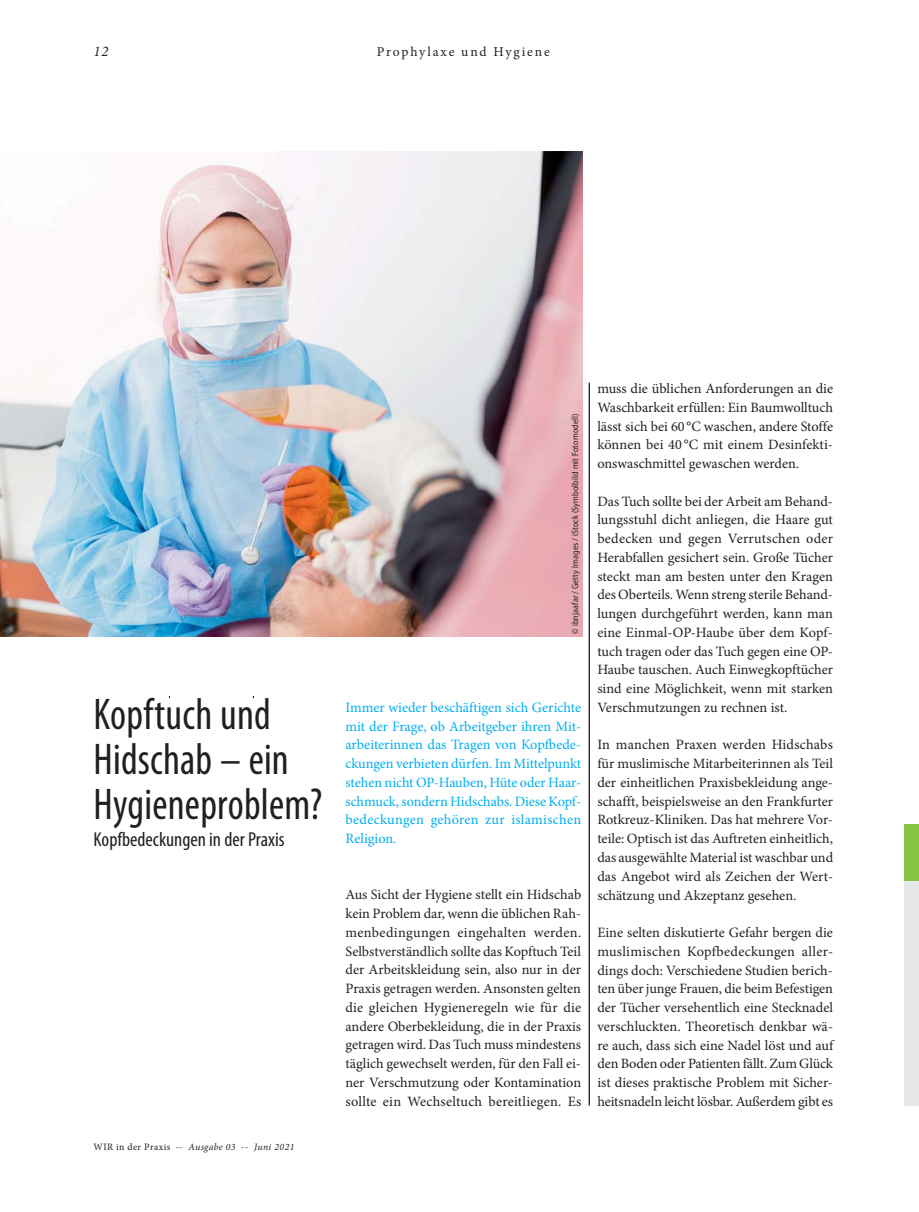
<style>
.page{position:relative;width:919px;height:1212px;background:#fff}
.page>*{position:absolute;margin:0;border:0;box-sizing:border-box;transform-origin:0 0}
.t1{font:condensed 44.55px/45px "Myriad Pro";letter-spacing:.005em;color:#231f20;scale:.93 1}
.t2{font:condensed 20.25px "Myriad Pro";color:#231f20}
.t3{font:italic 14.7px "Minion Pro";color:#231f20}
.t4{font:14.25px/18.8px "Minion Pro";color:#231f20;text-align:justify}
.t5{font:14.25px/18.8px "Minion Pro";letter-spacing:.015em;color:#00aeef;text-align:justify}
.t6{font:13.5px "Minion Pro";letter-spacing:.14em;color:#231f20}
.t7{font:italic 9.75px "Minion Pro";letter-spacing:.035em;color:#231f20}
.t8{font:9px "Myriad Pro";letter-spacing:.015em;color:#231f20;scale:.9 1}
.s1{font-style:normal}
</style>
<div class="page">
<hr style="left:589px;top:383px;width:1px;height:722px;background:#231f20">
<img style="left:0;top:152px;width:582px;height:485px">
<div style="left:904px;top:881px;width:14px;height:225px;background:#e6e7e8"></div>
<div style="left:904px;top:824px;width:14px;height:57px;background:#85c441"></div>
<p class="t3" style="left:94px;top:45px;width:16px">12</p>
<p class="t6" style="left:377px;top:46px;width:174px">Prophylaxe und Hygiene</p>
<h1 class="t1" style="left:94px;top:696px;width:247px">Kopftuch und<br>Hidschab – ein<br>Hygieneproblem?</h1>
<h2 class="t2" style="left:94px;top:831px;width:192px">Kopfbedeckungen in der Praxis</h2>
<p class="t7" style="left:94px;top:1143px;width:202px"><span class="s1">WIR in der Praxis</span> -- Ausgabe 03 -- Juni 2021</p>
<p class="t8" style="left:572px;top:634px;width:246px;rotate:-90deg">© ibnjaafar / Getty Images / iStock (Symbolbild mit Fotomodell)</p>
<p class="t5" style="left:345px;top:699px;width:237px">Immer wieder beschäftigen sich Gerichte mit der Frage, ob Arbeitgeber ihren Mit&shy;arbeiterinnen das Tragen von Kopfbede&shy;ckungen verbieten dürfen. Im Mittelpunkt stehen nicht OP-Hauben, Hüte oder Haar&shy;schmuck, sondern Hidschabs. Diese Kopf&shy;bedeckungen gehören zur islamischen Religion.</p>
<p class="t4" style="left:345px;top:887px;width:237px">Aus Sicht der Hygiene stellt ein Hidschab kein Problem dar, wenn die üblichen Rah&shy;menbedingungen eingehalten werden.<br>Selbstverständlich sollte das Kopftuch Teil der Arbeitskleidung sein, also nur in der Praxis getragen werden. Ansonsten gelten die gleichen Hygieneregeln wie für die andere Oberbekleidung, die in der Praxis getragen wird. Das Tuch muss mindestens täglich gewechselt werden, für den Fall ei&shy;ner Verschmutzung oder Kontamination sollte ein Wechseltuch bereitliegen. Es</p>
<p class="t4" style="left:597px;top:380px;width:237px">muss die üblichen Anforderungen an die Waschbarkeit erfüllen: Ein Baumwolltuch lässt sich bei 60 °C waschen, andere Stoffe können bei 40 °C mit einem Desinfekti&shy;onswaschmittel gewaschen werden.</p>
<p class="t4" style="left:597px;top:493px;width:237px">Das Tuch sollte bei der Arbeit am Behand&shy;lungsstuhl dicht anliegen, die Haare gut bedecken und gegen Verrutschen oder Herabfallen gesichert sein. Große Tücher steckt man am besten unter den Kragen des Oberteils. Wenn streng sterile Behand&shy;lungen durchgeführt werden, kann man eine Einmal-OP-Haube über dem Kopf&shy;tuch tragen oder das Tuch gegen eine OP-Haube tauschen. Auch Einwegkopftücher sind eine Möglichkeit, wenn mit starken Verschmutzungen zu rechnen ist.</p>
<p class="t4" style="left:597px;top:737px;width:237px">In manchen Praxen werden Hidschabs für muslimische Mitarbeiterinnen als Teil der einheitlichen Praxisbekleidung ange&shy;schafft, beispielsweise an den Frankfurter Rotkreuz-Kliniken. Das hat mehrere Vor&shy;teile: Optisch ist das Auftreten einheitlich, das ausgewählte Material ist waschbar und das Angebot wird als Zeichen der Wert&shy;schätzung und Akzeptanz gesehen.</p>
<p class="t4" style="left:597px;top:924px;width:237px">Eine selten diskutierte Gefahr bergen die muslimischen Kopfbedeckungen aller&shy;dings doch: Verschiedene Studien berich&shy;ten über junge Frauen, die beim Befestigen der Tücher versehentlich eine Stecknadel verschluckten. Theoretisch denkbar wä&shy;re auch, dass sich eine Nadel löst und auf den Boden oder Patienten fällt. Zum Glück ist dieses praktische Problem mit Sicher&shy;heitsnadeln leicht lösbar. Außerdem gibt es</p>
</div>
